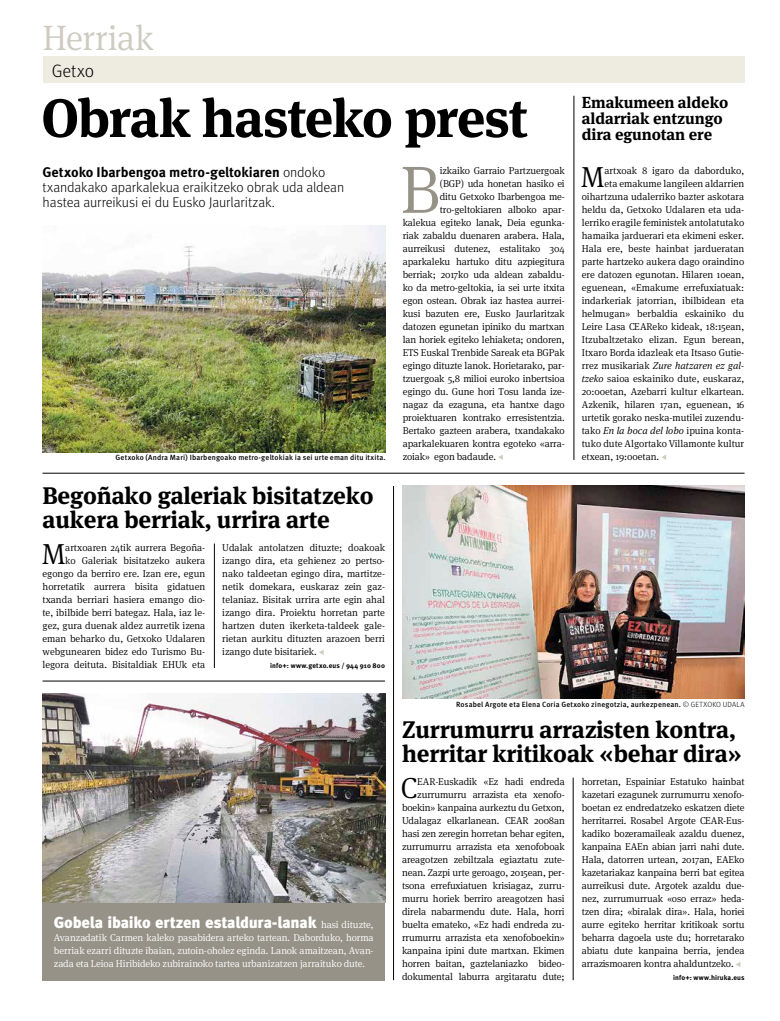
<style>
.page{position:relative;width:780px;height:1021px;background:#fff}
.page>*{position:absolute;margin:0;border:0;box-sizing:border-box;transform-origin:0 0}
.t1{font:300 67.1px "Hiruka Serif";color:#979287}
.t2{font:700 54px "Hiruka Serif";letter-spacing:-.025em;color:#000}
.t3{font:300 35.4px "Hiruka Serif";letter-spacing:-.01em;color:#cecbc0}
.t4{font:300 29px "Hiruka Serif";color:#000}
.t5{font:700 24px/24px "Hiruka Serif";letter-spacing:-.005em;color:#000}
.t6{font:300 18px "Hiruka";color:#000}
.t7{font:700 16px/16px "Hiruka Serif";letter-spacing:-.005em;color:#000}
.t8{font:900 16px "Hiruka";letter-spacing:-.015em;color:#fff}
.t9{font:300 14px/15px "Hiruka";letter-spacing:-.01em;color:#000}
.t10{font:300 10px/13px "Hiruka Serif";letter-spacing:-.01em;color:#000;text-align:right}
.t11{font:300 10px/13px "Hiruka Serif";letter-spacing:-.01em;color:#fff;text-align:justify}
.t12{font:italic 300 10px "Hiruka Serif";color:#000}
.t13{font:500 7.5px "Hiruka";letter-spacing:.02em;color:#000}
.t14{font:700 7px "Hiruka";letter-spacing:.02em;color:#000}
.s1{font-weight:700}
.s2{font-style:normal}
.s3{font-style:italic}
.s4{font-family:"Hiruka Serif";font-weight:300;font-size:10px}
.s5{font-weight:300}
</style>
<div class="page">
<div style="left:43px;top:57px;width:702px;height:26px;background:#eeece1"></div>
<hr style="left:43px;top:473px;width:701px;height:1px;background:#000">
<hr style="left:43px;top:681px;width:342px;height:1px;background:#000">
<hr style="left:393px;top:486px;width:1px;height:494px;background:#000">
<div style="left:43px;top:902px;width:342px;height:78px;background:#979287"></div>
<img style="left:43px;top:694px;width:342px;height:208px">
<img style="left:43px;top:226px;width:342px;height:226px">
<svg style="left:498px;top:454px;width:5px;height:6px"></svg>
<hr style="left:573px;top:96px;width:1px;height:364px;background:#000">
<svg style="left:319px;top:650px;width:5px;height:5px"></svg>
<hr style="left:214px;top:543px;width:1px;height:125px;background:#000">
<hr style="left:573px;top:777px;width:1px;height:203px;background:#000">
<svg style="left:736px;top:962px;width:4px;height:5px"></svg>
<img style="left:402px;top:486px;width:342px;height:212px">
<svg style="left:662px;top:455px;width:4px;height:5px"></svg>
<h3 class="t3" style="left:43px;top:12px;width:113px">Herriak</h3>
<h3 class="t6" style="left:52px;top:60px;width:44px">Getxo</h3>
<h2 class="t2" style="left:41px;top:75px;width:488px">Obrak hasteko prest</h2>
<h1 class="t1" style="left:400px;top:141px;width:42px">B</h1>
<h3 class="t9" style="left:43px;top:164px;width:303px"><span class="s1">Getxoko Ibarbengoa metro-geltokiaren</span> ondoko txandakako aparkalekua eraikitzeko obrak uda aldean hastea aurreikusi ei du Eusko Jaurlaritzak.</h3>
<p class="t10" style="left:403px;top:163px;width:163px">izkaiko Garraio Partzuergoak<br>(BGP) uda honetan hasiko ei<br>ditu Getxoko Ibarbengoa me&shy;tro-geltokiaren alboko apar-<br>kalekua egiteko lanak, Deia egunka&shy;riak zabaldu duenaren arabera. Hala, aurreikusi dutenez, estalitako 304 aparkaleku hartuko ditu azpiegitura berriak; 2017ko uda aldean zabaldu&shy;ko da metro-geltokia, ia sei urte itxita egon ostean. Obrak iaz hastea aurrei&shy;kusi bazuten ere, Eusko Jaurlaritzak datozen egunetan ipiniko du martxan lan horiek egiteko lehiaketa; ondoren, ETS Euskal Trenbide Sareak eta BGPak egingo dituzte lanok. Horietarako, par&shy;tzuergoak 5,8 milioi euroko inbertsioa egingo du. Gune hori Tosu landa ize&shy;nagaz da ezaguna, eta hantxe dago proiektuaren kontrako erresistentzia.<br>Bertako gazteen arabera, txandakako aparkalekuaren kontra egoteko «arra-</p>
<p class="t13" style="left:116px;top:452px;width:272px">Getxoko (Andra Mari) Ibarbengoako metro-geltokiak ia sei urte eman ditu itxita.</p>
<p class="t10" style="left:403px;top:449px;width:95px">zoiak» egon badaude.</p>
<h3 class="t5" style="left:43px;top:481px;width:332px">Begoñako galeriak bisitatzeko aukera berriak, urrira arte</h3>
<p class="t10" style="left:43px;top:540px;width:164px">artxoaren 24tik aurrera Begoña-<br>ko Galeriak bisitatzeko aukera egongo da berriro ere. Izan ere, egun horretatik aurrera bisita gidatuen txanda berriari hasiera emango dio&shy;te, ibilbide berri bategaz. Hala, iaz le&shy;gez, gura duenak aldez aurretik izena eman beharko du, Getxoko Udalaren webgunearen bidez edo Turismo Bu&shy;legora deituta. Bisitaldiak EHUk eta</p>
<p class="t10" style="left:222px;top:540px;width:164px;text-align:justify">Udalak antolatzen dituzte; doakoak izango dira, eta gehienez 20 pertso&shy;nako taldeetan egingo dira, martitze&shy;netik domekara, euskaraz zein gaz&shy;telaniaz. Bisitak urrira arte egin ahal izango dira. Proiektu horretan parte hartzen duten ikerketa-taldeek gale&shy;rietan aurkitu dituzten arazoen berri izango dute bisitariek.</p>
<h3 class="t4" style="left:42px;top:533px;width:25px">M</h3>
<p class="t14" style="left:270px;top:660px;width:116px">info+: www.getxo.eus / 944 910 800</p>
<h3 class="t7" style="left:581px;top:93px;width:148px">Emakumeen aldeko aldarriak entzungo dira egunotan ere</h3>
<h3 class="t4" style="left:581px;top:156px;width:25px">M</h3>
<p class="t10" style="left:604px;top:163px;width:141px">artxoak 8 igaro da daborduko,</p>
<p class="t10" style="left:604px;top:176px;width:141px">eta emakume langileen aldarrien</p>
<p class="t10" style="left:581px;top:189px;width:164px">oihartzuna udalerriko bazter askotara</p>
<p class="t10" style="left:581px;top:202px;width:164px">heldu da, Getxoko Udalaren eta uda-</p>
<p class="t10" style="left:581px;top:215px;width:164px">lerriko eragile feministek antolatutako</p>
<p class="t10" style="left:581px;top:228px;width:164px">hamaika jarduerari eta ekimeni esker.</p>
<p class="t10" style="left:581px;top:241px;width:164px">Hala ere, beste hainbat jardueratan</p>
<p class="t10" style="left:581px;top:254px;width:164px">parte hartzeko aukera dago oraindino</p>
<p class="t10" style="left:581px;top:267px;width:164px">ere datozen egunotan. Hilaren 10ean,</p>
<p class="t10" style="left:581px;top:280px;width:164px">eguenean, «Emakume errefuxiatuak:</p>
<p class="t10" style="left:581px;top:293px;width:164px">indarkeriak jatorrian, ibilbidean eta</p>
<p class="t10" style="left:581px;top:306px;width:164px">helmugan» berbaldia eskainiko du</p>
<p class="t10" style="left:581px;top:319px;width:164px">Leire Lasa CEAReko kideak, 18:15ean,</p>
<p class="t10" style="left:581px;top:332px;width:164px">Itzubaltzetako elizan. Egun berean,</p>
<p class="t10" style="left:581px;top:345px;width:164px">Itxaro Borda idazleak eta Itsaso Gutie-</p>
<p class="t12" style="left:581px;top:358px;width:164px"><span class="s2">rrez musikariak</span> Zure hatzaren ez gal-</p>
<p class="t10" style="left:581px;top:371px;width:164px"><span class="s3">tzeko</span> saioa eskainiko dute, euskaraz,</p>
<p class="t10" style="left:581px;top:384px;width:164px">20:00etan, Azebarri kultur elkartean.</p>
<p class="t10" style="left:581px;top:397px;width:164px">Azkenik, hilaren 17an, eguenean, 16</p>
<p class="t10" style="left:581px;top:410px;width:164px">urtetik gorako neska-mutilei zuzendu-</p>
<p class="t10" style="left:581px;top:423px;width:164px">tako <span class="s3">En la boca del lobo</span> ipuina konta-</p>
<p class="t10" style="left:581px;top:436px;width:164px">tuko dute Algortako Villamonte kultur</p>
<p class="t10" style="left:581px;top:449px;width:79px">etxean, 19:00etan.</p>
<h3 class="t8" style="left:54px;top:912px;width:321px">Gobela ibaiko ertzen estaldura-lanak <span class="s4">hasi dituzte,</span></h3>
<p class="t11" style="left:54px;top:930px;width:321px">Avanzadatik Carmen kaleko pasabidera arteko tartean. Daborduko, horma berriak ezarri dituzte ibaian, zutoin-oholez eginda. Lanok amaitzean, Avan&shy;zada eta Leioa Hiribideko zubirainoko tartea urbanizatzen jarraituko dute.</p>
<p class="t13" style="left:456px;top:699px;width:272px">Rosabel Argote eta Elena Coria Getxoko zinegotzia, aurkezpenean. <span class="s5">© Getxoko udala</span></p>
<h3 class="t5" style="left:402px;top:716px;width:341px">Zurrumurru arrazisten kontra, herritar kritikoak «behar dira»</h3>
<h3 class="t4" style="left:400px;top:767px;width:18px">C</h3>
<p class="t10" style="left:402px;top:774px;width:164px">EAR-Euskadik «Ez hadi endreda zurrumurru arrazista eta xenofo&shy;boekin» kanpaina aurkeztu du Getxon, Udalagaz elkarlanean. CEAR 2008an hasi zen zeregin horretan behar egiten, zurrumurru arrazista eta xenofoboak areagotzen zebiltzala egiaztatu zute&shy;nean. Zazpi urte geroago, 2015ean, per&shy;tsona errefuxiatuen krisiagaz, zurru&shy;murru horiek berriro areagotzen hasi direla nabarmendu dute. Hala, horri buelta emateko, «Ez hadi endreda zu&shy;rrumurru arrazista eta xenofoboekin» kanpaina ipini dute martxan. Ekimen horren baitan, gaztelaniazko bideo&shy;dokumental laburra argitaratu dute;</p>
<p class="t10" style="left:581px;top:774px;width:164px;text-align:justify">horretan, Espainiar Estatuko hainbat kazetari ezagunek zurrumurru xenofo&shy;boetan ez endredatzeko eskatzen diete herritarrei. Rosabel Argote CEAR-Eus&shy;kadiko bozeramaileak azaldu duenez, kanpaina EAEn abian jarri nahi dute.<br>Hala, datorren urtean, 2017an, EAEko kazetariakaz kanpaina berri bat egitea aurreikusi dute. Argotek azaldu due&shy;nez, zurrumurruak «oso erraz» heda&shy;tzen dira; «biralak dira». Hala, horiei aurre egiteko herritar kritikoak sortu beharra dagoela uste du; horretarako abiatu dute kanpaina berria, jendea arrazismoaren kontra ahalduntzeko.</p>
<p class="t14" style="left:673px;top:972px;width:73px">info+: www.hiruka.eus</p>
</div>
